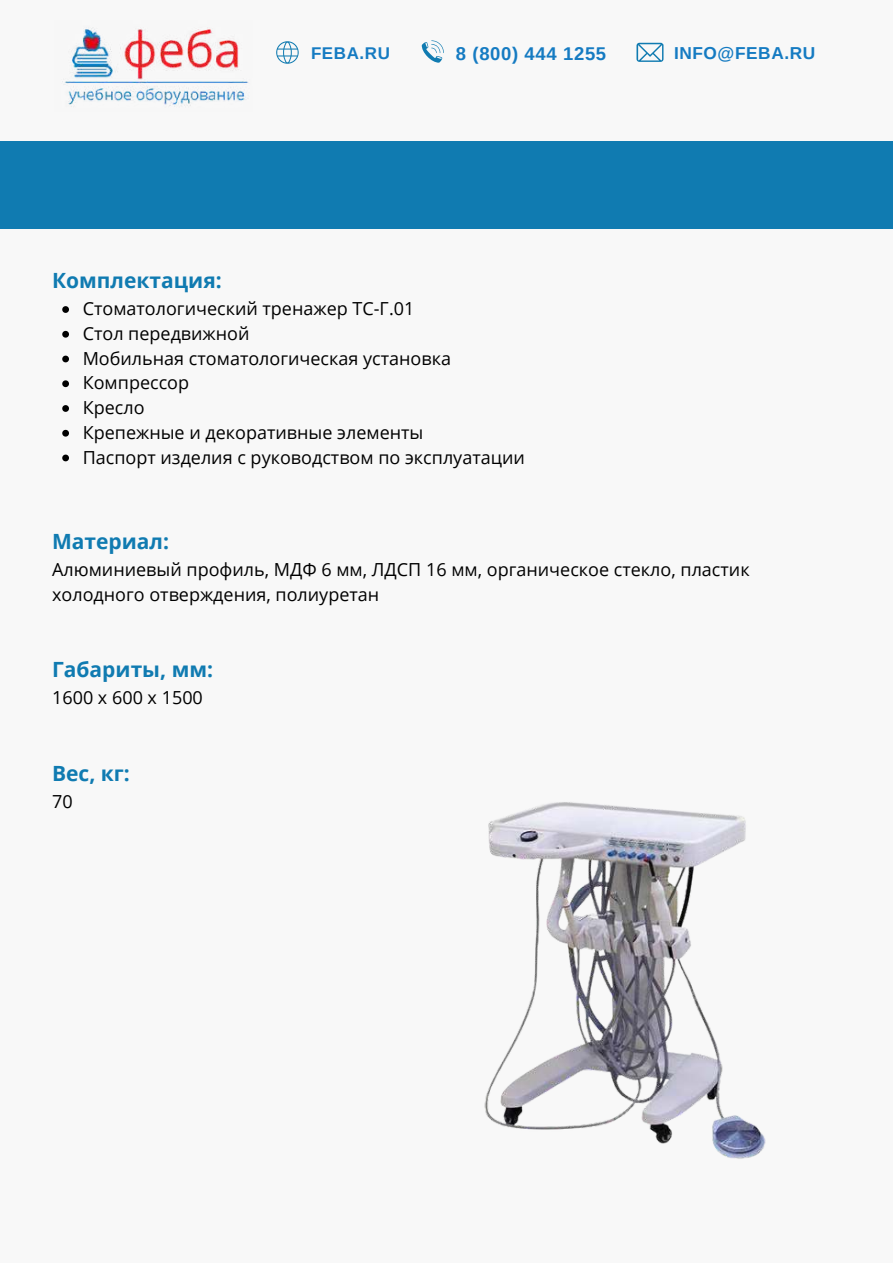
<style>
.page{position:relative;width:893px;height:1264px;background:#fff}
.page>*{position:absolute;margin:0;border:0;box-sizing:border-box;transform-origin:0 0}
.t1{font:700 21px "Open Sans";color:#107bb1}
.t2{font:700 18.45px "Arimo";letter-spacing:.035em;color:#157bc2}
.t3{font:18px/24.8px "Open Sans";color:#000}
.t4{font:700 17.25px "Arimo";letter-spacing:.035em;color:#157bc2}
.t5{font:700 16.95px "Arimo";letter-spacing:.035em;color:#157bc2}
</style>
<div class="page">
<div style="left:0;top:0;width:892px;height:1262px;background:#f8f8f8"></div>
<img style="left:62px;top:28px;width:187px;height:79px">
<svg style="left:276px;top:41px;width:22px;height:23px"></svg>
<svg style="left:421px;top:40px;width:23px;height:23px"></svg>
<svg style="left:636px;top:43px;width:27px;height:19px"></svg>
<div style="left:0;top:141px;width:892px;height:87px;background:#107bb1"></div>
<svg style="left:62px;top:306px;width:7px;height:7px"></svg>
<svg style="left:62px;top:331px;width:7px;height:6px"></svg>
<svg style="left:62px;top:355px;width:7px;height:7px"></svg>
<svg style="left:62px;top:380px;width:7px;height:7px"></svg>
<svg style="left:62px;top:405px;width:7px;height:7px"></svg>
<svg style="left:62px;top:430px;width:7px;height:6px"></svg>
<svg style="left:62px;top:454px;width:7px;height:7px"></svg>
<img style="left:484px;top:802px;width:282px;height:357px">
<p class="t1" style="left:52px;top:266px;width:171px">Комплектация:</p>
<p class="t5" style="left:311px;top:41px;width:80px">FEBA.RU</p>
<p class="t2" style="left:456px;top:41px;width:152px">8 (800) 444 1255</p>
<p class="t4" style="left:674px;top:41px;width:143px">INFO@FEBA.RU</p>
<p class="t3" style="left:83px;top:296px;width:443px">Стоматологический тренажер ТС-Г.01<br>Стол передвижной<br>Мобильная стоматологическая установка<br>Компрессор<br>Кресло<br>Крепежные и декоративные элементы<br>Паспорт изделия с руководством по эксплуатации</p>
<p class="t1" style="left:52px;top:526px;width:118px">Материал:</p>
<p class="t3" style="left:52px;top:556px;width:699px">Алюминиевый профиль, МДФ 6 мм, ЛДСП 16 мм, органическое стекло, пластик холодного отверждения, полиуретан</p>
<p class="t1" style="left:52px;top:655px;width:162px">Габариты, мм:</p>
<p class="t3" style="left:52px;top:685px;width:152px">1600 х 600 х 1500</p>
<p class="t1" style="left:52px;top:758px;width:79px">Вес, кг:</p>
<p class="t3" style="left:52px;top:788px;width:22px">70</p>
</div>
